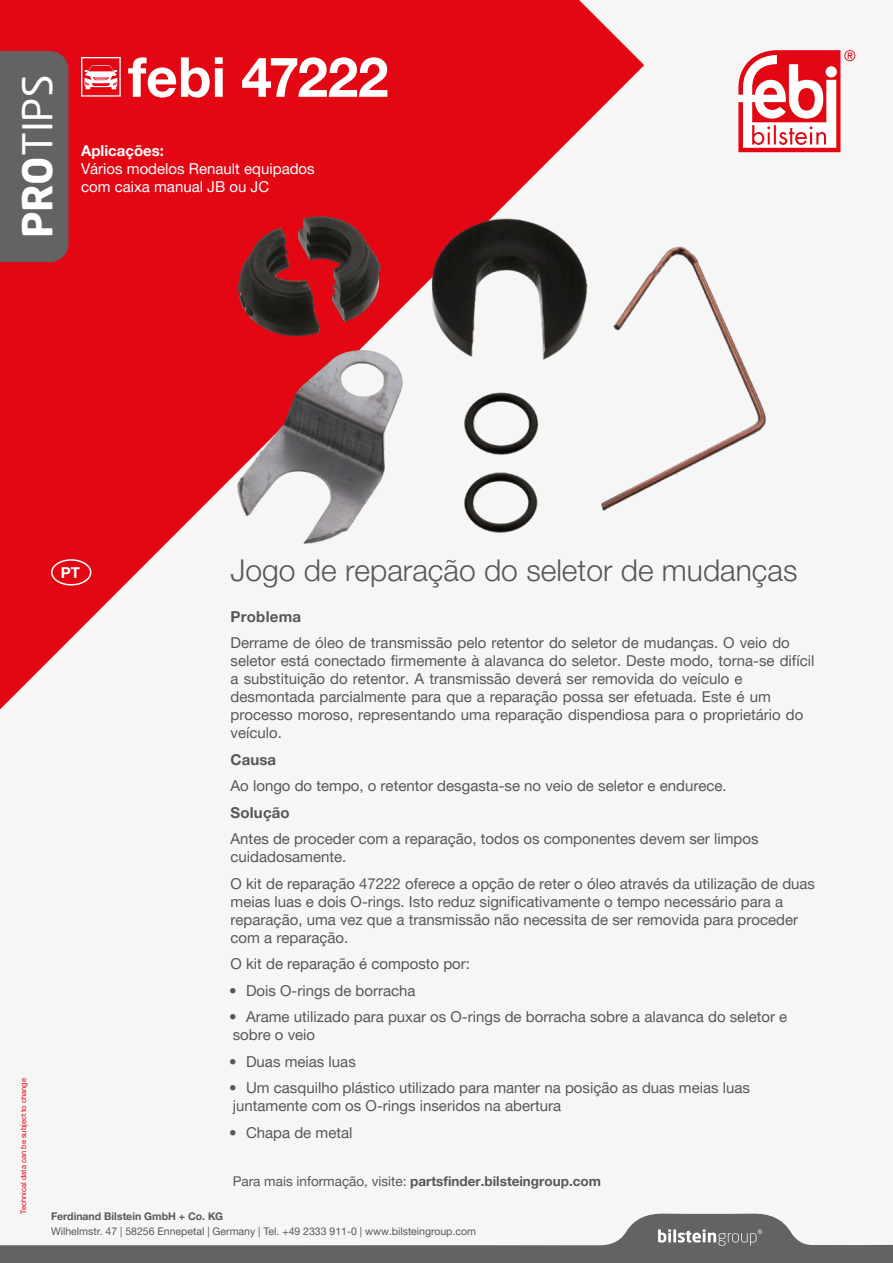
<style>
.page{position:relative;width:893px;height:1263px;background:#f6f6f6}
.page>*{position:absolute;margin:0;border:0;box-sizing:border-box;transform-origin:0 0}
.t1{font:700 55.2px "Helvetica Neue World 75";letter-spacing:-.005em;color:#fff}
.t2{font:40.65px "Neo Sans Pro";color:#fff}
.t3{font:30px "Helvetica Neue World 45 Lt";color:#575756}
.t4{font:15px/18px "Helvetica Neue World 55 Roman";color:#575756}
.t5{font:15px/18px "Helvetica Neue World 55 Roman";color:#fff}
.t6{font:700 15px "Helvetica Neue World 75";letter-spacing:.015em;color:#575756}
.t7{font:700 15px "Helvetica Neue World 75";color:#fff}
.t8{font:700 13.5px "Helvetica Neue World 75";color:#575756}
.t9{font:10.5px "Helvetica Neue World 55 Roman";color:#5d5654}
.t10{font:700 10.5px "Helvetica Neue World 75";color:#5d5654}
.t11{font:7.5px "Helvetica Neue World 55 Roman";color:#e30613}
.s1{font-weight:700}
.s2{font-family:"Helvetica Neue World 55 Roman";font-weight:400}
</style>
<div class="page">
<svg style="left:0;top:0;width:644px;height:710px;fill:#e30613"></svg>
<div style="left:0;top:51px;width:69px;height:211px;background:#646363"></div>
<svg style="left:738px;top:50px;width:117px;height:102px"></svg>
<svg style="left:0;top:1213px;width:893px;height:50px"></svg>
<img style="left:227px;top:206px;width:539px;height:345px">
<div style="left:51px;top:559px;width:40px;height:26px;border:2px solid #fff;border-radius:50%"></div>
<svg style="left:81px;top:57px;width:40px;height:40px"></svg>
<h2 class="t2" style="left:13px;top:238px;width:165px;rotate:-90deg"><span class="s1">PRO</span>TIPS</h2>
<h1 class="t1" style="left:128px;top:45px;width:262px">febi 47222</h1>
<p class="t7" style="left:81px;top:142px;width:85px">Aplicações:</p>
<p class="t5" style="left:81px;top:160px;width:235px">Vários modelos Renault equipados com caixa manual JB ou JC</p>
<p class="t7" style="left:61px;top:564px;width:21px">PT</p>
<h3 class="t3" style="left:231px;top:553px;width:568px">Jogo de reparação do seletor de mudanças</h3>
<p class="t6" style="left:231px;top:608px;width:72px">Problema</p>
<p class="t4" style="left:231px;top:634px;width:585px">Derrame de óleo de transmissão pelo retentor do seletor de mudanças. O veio do seletor está conectado firmemente à alavanca do seletor. Deste modo, torna-se difícil a substituição do retentor. A transmissão deverá ser removida do veículo e desmontada parcialmente para que a reparação possa ser efetuada. Este é um processo moroso, representando uma reparação dispendiosa para o proprietário do veículo.</p>
<p class="t6" style="left:231px;top:751px;width:47px">Causa</p>
<p class="t4" style="left:231px;top:777px;width:498px">Ao longo do tempo, o retentor desgasta-se no veio de seletor e endurece.</p>
<p class="t6" style="left:231px;top:804px;width:61px">Solução</p>
<p class="t4" style="left:231px;top:830px;width:529px">Antes de proceder com a reparação, todos os componentes devem ser limpos cuidadosamente.</p>
<p class="t4" style="left:231px;top:875px;width:586px">O kit de reparação 47222 oferece a opção de reter o óleo através da utilização de duas meias luas e dois O-rings. Isto reduz significativamente o tempo necessário para a reparação, uma vez que a transmissão não necessita de ser removida para proceder com a reparação.</p>
<p class="t4" style="left:231px;top:955px;width:241px">O kit de reparação é composto por:</p>
<p class="t11" style="left:19px;top:1213px;width:137px;rotate:-90deg">Technical data can be subject to change</p>
<p class="t4" style="left:229px;top:982px;width:188px">• Dois O-rings de borracha</p>
<p class="t4" style="left:229px;top:1008px;width:560px">• Arame utilizado para puxar os O-rings de borracha sobre a alavanca do seletor e sobre o veio</p>
<p class="t4" style="left:229px;top:1053px;width:128px">• Duas meias luas</p>
<p class="t4" style="left:229px;top:1079px;width:522px">• Um casquilho plástico utilizado para manter na posição as duas meias luas juntamente com os O-rings inseridos na abertura</p>
<p class="t4" style="left:229px;top:1124px;width:125px">• Chapa de metal</p>
<p class="t8" style="left:233px;top:1173px;width:370px"><span class="s2">Para mais informação, visite:</span> partsfinder.bilsteingroup.com</p>
<p class="t10" style="left:51px;top:1210px;width:174px">Ferdinand Bilstein GmbH + Co. KG</p>
<p class="t9" style="left:51px;top:1225px;width:426px">Wilhelmstr. 47 | 58256 Ennepetal | Germany | Tel. +49 2333 911-0 | www.bilsteingroup.com</p>
</div>
